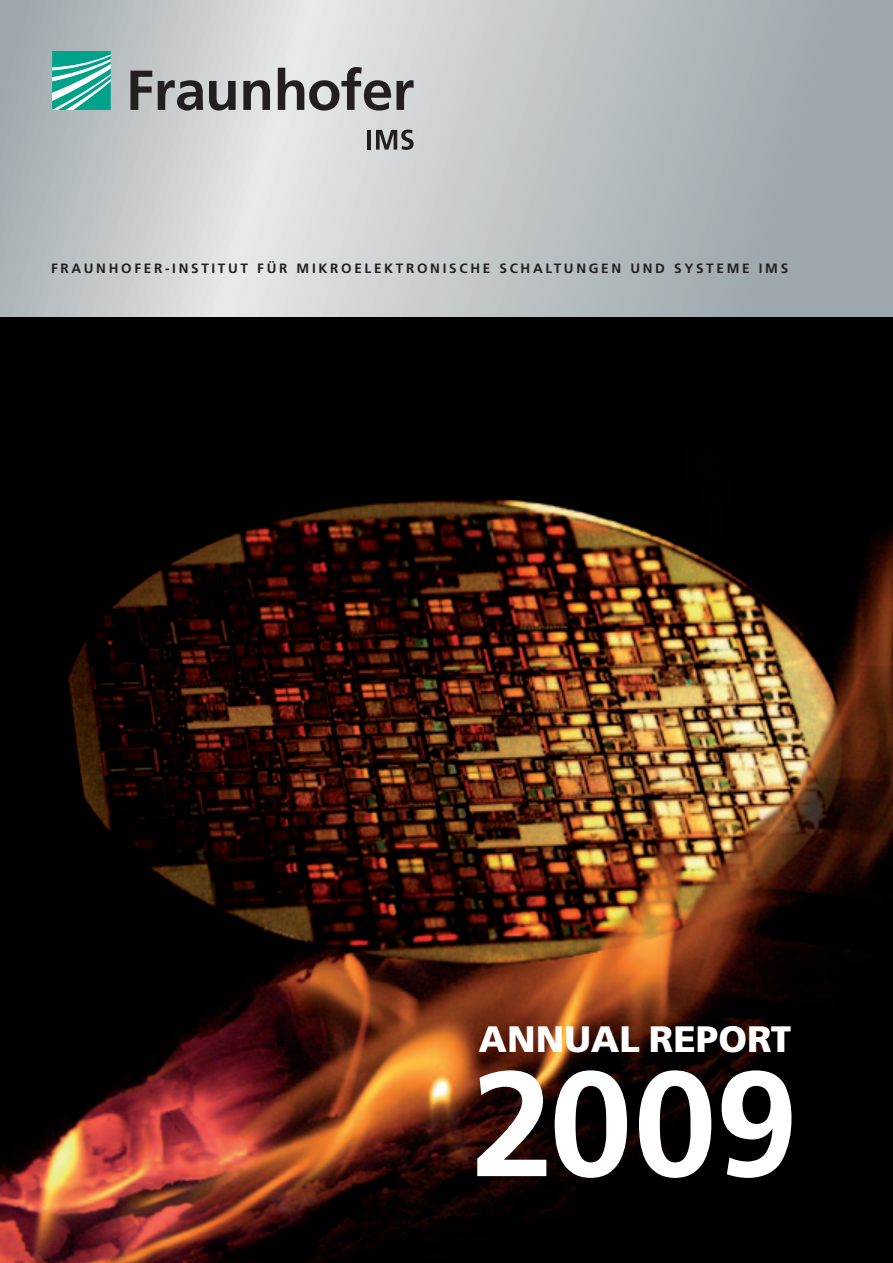
<style>
.page{position:relative;width:893px;height:1263px;background:#fff}
.page>*{position:absolute;margin:0;border:0;box-sizing:border-box;transform-origin:0 0}
.t1{font:700 148.95px "Frutiger LT Com";color:#fff}
.t2{font:900 36.75px "Frutiger LT Com";color:#fff}
.t3{font:700 13.5px "Frutiger LT Com";letter-spacing:.2em;color:#231f20}
</style>
<div class="page">
<img style="left:0;top:317px;width:893px;height:946px">
<svg style="left:0;top:0;width:893px;height:317px;background:#bcc3c5"></svg>
<svg style="left:52px;top:51px;width:59px;height:59px"></svg>
<svg style="left:130px;top:67px;width:284px;height:44px;background:#959597"></svg>
<hr style="left:367px;top:130px;width:4px;height:20px;background:#231f20">
<svg style="left:376px;top:130px;width:38px;height:20px"></svg>
<p class="t3" style="left:51px;top:260px;width:291px">FRAUNHOFER-INSTITUT FÜR MI KROE</p>
<p class="t3" style="left:365px;top:260px;width:43px">LE KTRONIS</p>
<p class="t3" style="left:459px;top:260px;width:21px">CHE</p>
<p class="t3" style="left:499px;top:260px;width:66px">SCHA LTUN</p>
<p class="t3" style="left:589px;top:260px;width:23px">GEN</p>
<p class="t3" style="left:630px;top:260px;width:78px">UN D SYSTEME</p>
<p class="t3" style="left:759px;top:260px;width:31px">IMS</p>
<h2 class="t2" style="left:479px;top:1017px;width:314px">ANNUAL REPORT</h2>
<h1 class="t1" style="left:471px;top:1037px;width:328px">2009</h1>
</div>
